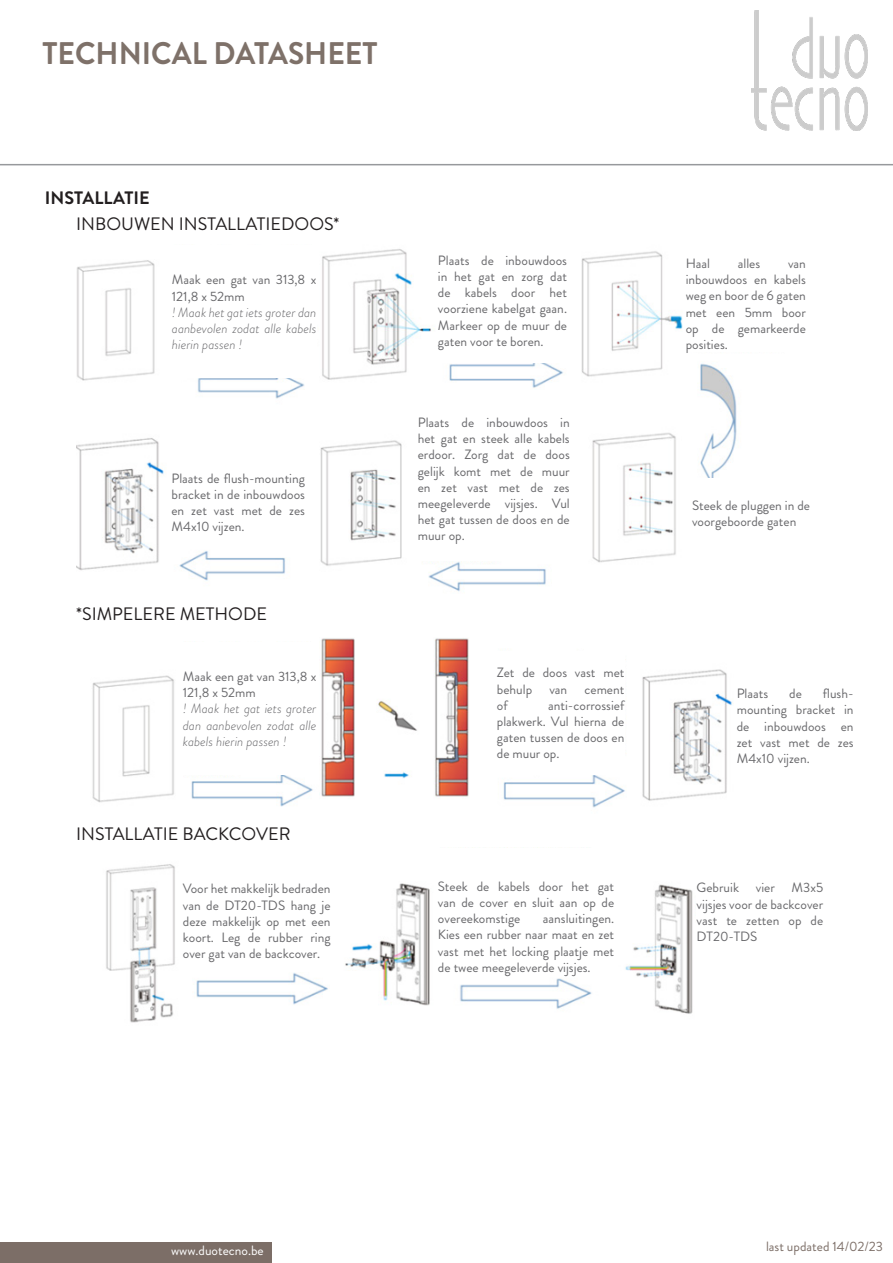
<style>
.page{position:relative;width:893px;height:1263px;background:#fff}
.page>*{position:absolute;margin:0;border:0;box-sizing:border-box;transform-origin:0 0}
.t1{font:700 31.2px "Brandon Grotesque";color:#7e7169;scale:.96 1}
.t2{font:18px "Brandon Grotesque";color:#231f20}
.t3{font:700 18px "Brandon Grotesque";color:#231f20}
.t4{font:13.5px/16.2px "Brandon Grotesque";color:#69696c;text-align:justify}
.t5{font:italic 300 13.5px/16.2px "Brandon Grotesque";color:#69696c;text-align:justify}
.t6{font:13.5px "Brandon Grotesque";color:#7c6e67}
.t7{font:13.5px "Brandon Grotesque";color:#fff}
</style>
<div class="page">
<div style="left:0;top:1242px;width:272px;height:21px;background:#7c6e67"></div>
<img style="left:752px;top:11px;width:116px;height:119px">
<hr style="left:0;top:164px;width:893px;height:1px;background:#97999c">
<img style="left:76px;top:249px;width:661px;height:343px">
<img style="left:92px;top:638px;width:641px;height:170px">
<img style="left:106px;top:847px;width:587px;height:176px">
<div style="left:172px;top:245px;width:144px;height:133px;background:#fff"></div>
<div style="left:438px;top:239px;width:129px;height:123px;background:#fff"></div>
<div style="left:686px;top:256px;width:120px;height:95px;background:#fff"></div>
<div style="left:692px;top:478px;width:124px;height:71px;background:#fff"></div>
<div style="left:418px;top:396px;width:152px;height:165px;background:#fff"></div>
<div style="left:171px;top:460px;width:134px;height:84px;background:#fff"></div>
<div style="left:183px;top:642px;width:133px;height:133px;background:#fff"></div>
<div style="left:497px;top:651px;width:127px;height:124px;background:#fff"></div>
<div style="left:183px;top:871px;width:148px;height:101px;background:#fff"></div>
<div style="left:438px;top:848px;width:176px;height:124px;background:#fff"></div>
<h1 class="t1" style="left:43px;top:31px;width:351px">TECHNICAL DATASHEET</h1>
<p class="t3" style="left:45px;top:185px;width:106px">INSTALLATIE</p>
<p class="t2" style="left:76px;top:212px;width:265px">INBOUWEN INSTALLATIEDOOS*</p>
<p class="t4" style="left:172px;top:272px;width:146px">Maak een gat van 313,8 x<br>121,8 x 52mm</p>
<p class="t5" style="left:172px;top:304px;width:146px">! Maak het gat iets groter dan aanbevolen zodat alle kabels hierin passen !</p>
<p class="t4" style="left:171px;top:470px;width:135px">Plaats de flush-mounting bracket in de inbouwdoos en zet vast met de zes M4x10 vijzen.</p>
<p class="t2" style="left:76px;top:602px;width:192px">*SIMPELERE METHODE</p>
<p class="t4" style="left:183px;top:668px;width:135px">Maak een gat van 313,8 x<br>121,8 x 52mm</p>
<p class="t5" style="left:183px;top:701px;width:135px">! Maak het gat iets groter dan aanbevolen zodat alle kabels hierin passen !</p>
<p class="t2" style="left:76px;top:821px;width:216px">INSTALLATIE BACKCOVER</p>
<p class="t4" style="left:438px;top:252px;width:131px">Plaats de inbouwdoos in het gat en zorg dat de kabels door het voorziene kabelgat gaan.<br>Markeer op de muur de gaten voor te boren.</p>
<p class="t4" style="left:686px;top:255px;width:26px">Haal</p>
<p class="t4" style="left:738px;top:255px;width:24px">alles</p>
<p class="t4" style="left:686px;top:255px;width:122px;text-indent:102px">van inbouwdoos en kabels weg en boor de 6 gaten met een 5mm boor op de gemarkeerde posities.</p>
<p class="t4" style="left:418px;top:414px;width:154px">Plaats de inbouwdoos in het gat en steek alle kabels erdoor. Zorg dat de doos gelijk komt met de muur en zet vast met de zes meegeleverde vijsjes. Vul het gat tussen de doos en de muur op.</p>
<p class="t4" style="left:497px;top:665px;width:129px">Zet de doos vast met behulp</p>
<p class="t4" style="left:549px;top:681px;width:19px">van</p>
<p class="t4" style="left:585px;top:681px;width:41px">cement</p>
<p class="t4" style="left:497px;top:697px;width:129px;text-indent:51px">anti-corrossief plakwerk. Vul hierna de gaten tussen de doos en de muur op.</p>
<p class="t4" style="left:497px;top:697px;width:12px">of</p>
<p class="t4" style="left:692px;top:497px;width:120px">Steek de pluggen in de voorgeboorde gaten</p>
<p class="t4" style="left:737px;top:686px;width:118px;text-indent:86px">flush&shy;mounting bracket in de inbouwdoos en zet vast met de zes M4x10 vijzen.</p>
<p class="t4" style="left:737px;top:686px;width:33px">Plaats</p>
<p class="t4" style="left:789px;top:686px;width:14px">de</p>
<p class="t4" style="left:183px;top:881px;width:149px">Voor het makkelijk bedraden van de DT20-TDS hang je deze makkelijk op met een koort. Leg de rubber ring over gat van de backcover.</p>
<p class="t4" style="left:438px;top:878px;width:178px">Steek de kabels door het gat van de cover en sluit aan op de overeekomstige</p>
<p class="t4" style="left:438px;top:910px;width:178px;text-indent:105px">aansluitingen.<br>Kies een rubber naar maat en zet vast met het locking plaatje met de twee meegeleverde vijsjes.</p>
<p class="t4" style="left:697px;top:880px;width:128px">Gebruik vier M3x5 vijsjes voor de backcover vast te zetten op de DT20-TDS</p>
<p class="t7" style="left:171px;top:1241px;width:94px">www.duotecno.be</p>
<p class="t6" style="left:766px;top:1237px;width:119px">last updated 14/02/23</p>
</div>
